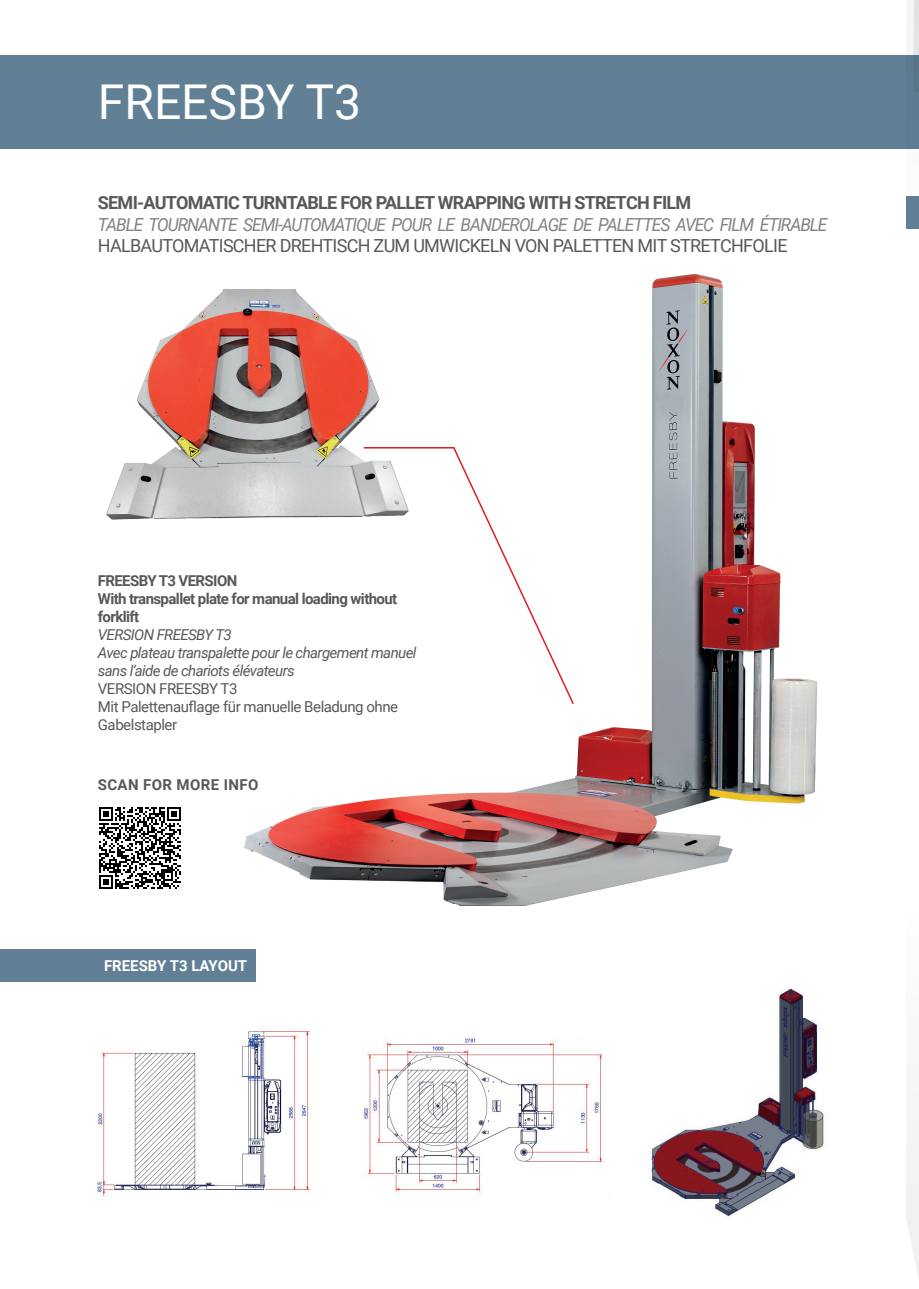
<style>
.page{position:relative;width:919px;height:1289px;background:#fff}
.page>*{position:absolute;margin:0;border:0;box-sizing:border-box;transform-origin:0 0}
.t1{font:48px "Roboto";color:#fff}
.t2{font:italic 18px "Roboto";letter-spacing:-.06em;color:#808285;scale:.96 1}
.t3{font:18px "Roboto";letter-spacing:-.04em;color:#57585a}
.t4{font:700 18px "Roboto";letter-spacing:-.04em;color:#57585a}
.t5{font:italic 15px/18px "Roboto";letter-spacing:-.04em;color:#57585a}
.t6{font:15px/18px "Roboto";letter-spacing:-.03em;color:#57585a}
.t7{font:700 15px/18px "Roboto";letter-spacing:-.04em;color:#57585a}
.t8{font:700 15px "Roboto";letter-spacing:.025em;color:#57585a}
.t9{font:700 15px "Roboto";color:#fff}
</style>
<div class="page">
<img style="left:243px;top:274px;width:575px;height:632px">
<svg style="left:906px;top:0;width:12px;height:1274px"></svg>
<div style="left:0;top:55px;width:918px;height:94px;background:#618096"></div>
<img style="left:651px;top:988px;width:173px;height:229px">
<img style="left:96px;top:1028px;width:215px;height:169px">
<img style="left:362px;top:1037px;width:241px;height:159px">
<img style="left:99px;top:807px;width:82px;height:82px">
<div style="left:0;top:948px;width:255px;height:33px;background:#618096"></div>
<img style="left:106px;top:289px;width:302px;height:234px">
<div style="left:906px;top:196px;width:12px;height:33px;background:#618096"></div>
<hr style="left:364px;top:447px;width:90px;height:1px;background:#dc1f25">
<svg style="left:451px;top:445px;width:124px;height:260px"></svg>
<h1 class="t1" style="left:98px;top:68px;width:265px">FREESBY T3</h1>
<p class="t4" style="left:98px;top:190px;width:595px">SEMI-AUTOMATIC TURNTABLE FOR PALLET WRAPPING WITH STRETCH FILM</p>
<p class="t2" style="left:98px;top:212px;width:761px">TABLE TOURNANTE SEMI-AUTOMATIQUE POUR LE BANDEROLAGE DE PALETTES AVEC FILM ÉTIRABLE</p>
<p class="t3" style="left:98px;top:233px;width:691px">HALBAUTOMATISCHER DREHTISCH ZUM UMWICKELN VON PALETTEN MIT STRETCHFOLIE</p>
<p class="t7" style="left:98px;top:570px;width:301px">FREESBY T3 VERSION<br>With transpallet plate for manual loading without forklift</p>
<p class="t5" style="left:98px;top:624px;width:320px">VERSION FREESBY T3<br>Avec plateau transpalette pour le chargement manuel sans l’aide de chariots élévateurs</p>
<p class="t6" style="left:98px;top:678px;width:302px">VERSION FREESBY T3<br>Mit Palettenauflage für manuelle Beladung ohne<br>Gabelstapler</p>
<p class="t8" style="left:98px;top:774px;width:162px">SCAN FOR MORE INFO</p>
<p class="t9" style="left:104px;top:954px;width:145px">FREESBY T3 LAYOUT</p>
</div>
